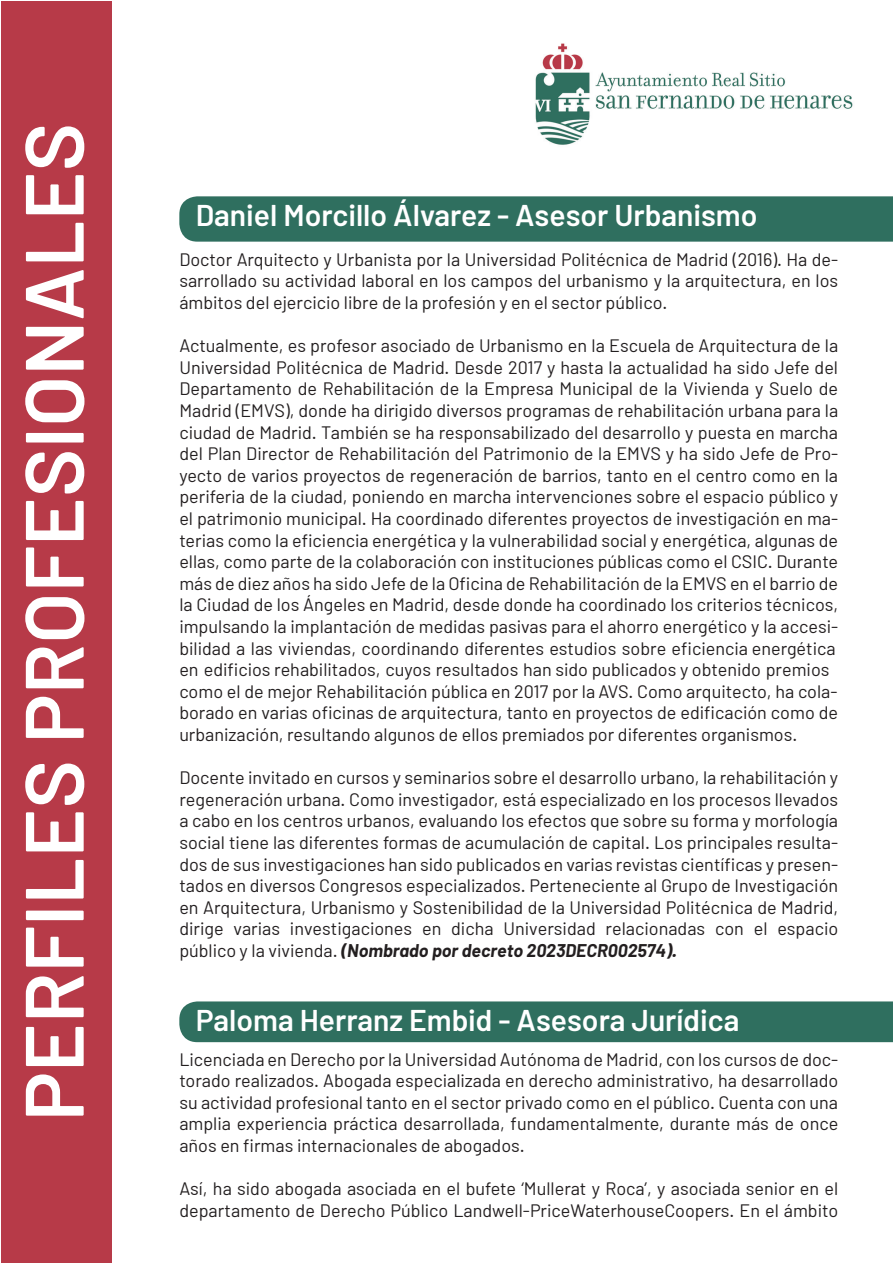
<style>
.page{position:relative;width:893px;height:1263px;background:#fff}
.page>*{position:absolute;margin:0;border:0;box-sizing:border-box;transform-origin:0 0}
.t1{font:600 82.5px "Barlow";color:#fff}
.t2{font:600 30px "Barlow";color:#fff}
.t3{font:18px/21.6px "Barlow";color:#231f20;text-align:justify}
.s1{font-weight:700;font-style:italic}
</style>
<div class="page">
<div style="left:1px;top:1px;width:111px;height:1261px;background:#b73a48"></div>
<img style="left:535px;top:43px;width:318px;height:102px">
<div style="left:179px;top:196px;width:714px;height:46px;background:#2f6f5f"></div>
<div style="left:179px;top:1001px;width:714px;height:41px;background:#2f6f5f"></div>
<p class="t1" style="left:3px;top:1121px;width:1000px;rotate:-90deg">PERFILES PROFESIONALES</p>
<p class="t2" style="left:196px;top:197px;width:563px">Daniel Morcillo Álvarez - Asesor Urbanismo</p>
<p class="t3" style="left:179px;top:248px;width:660px">Doctor Arquitecto y Urbanista por la Universidad Politécnica de Madrid (2016). Ha de&shy;sarrollado su actividad laboral en los campos del urbanismo y la arquitectura, en los ámbitos del ejercicio libre de la profesión y en el sector público.</p>
<p class="t3" style="left:179px;top:334px;width:660px;text-align:left">Actualmente, es profesor asociado de Urbanismo en la Escuela de Arquitectura de la Universidad Politécnica de Madrid. Desde 2017 y hasta la actualidad ha sido Jefe del Departamento de Rehabilitación de la Empresa Municipal de la Vivienda y Suelo de Madrid (EMVS), donde ha dirigido diversos programas de rehabilitación urbana para la ciudad de Madrid. También se ha responsabilizado del desarrollo y puesta en marcha del Plan Director de Rehabilitación del Patrimonio de la EMVS y ha sido Jefe de Pro&shy;yecto de varios proyectos de regeneración de barrios, tanto en el centro como en la periferia de la ciudad, poniendo en marcha intervenciones sobre el espacio público y el patrimonio municipal. Ha coordinado diferentes proyectos de investigación en ma&shy;terias como la eficiencia energética y la vulnerabilidad social y energética, algunas de ellas, como parte de la colaboración con instituciones públicas como el CSIC. Durante más de diez años ha sido Jefe de la Oficina de Rehabilitación de la EMVS en el barrio de la Ciudad de los Ángeles en Madrid, desde donde ha coordinado los criterios técnicos, impulsando la implantación de medidas pasivas para el ahorro energético y la accesi&shy;bilidad a las viviendas, coordinando diferentes estudios sobre eficiencia energética en edificios rehabilitados, cuyos resultados han sido publicados y obtenido premios como el de mejor Rehabilitación pública en 2017 por la AVS. Como arquitecto, ha cola&shy;borado en varias oficinas de arquitectura, tanto en proyectos de edificación como de urbanización, resultando algunos de ellos premiados por diferentes organismos.</p>
<p class="t3" style="left:179px;top:766px;width:660px">Docente invitado en cursos y seminarios sobre el desarrollo urbano, la rehabilitación y regeneración urbana. Como investigador, está especializado en los procesos llevados a cabo en los centros urbanos, evaluando los efectos que sobre su forma y morfología social tiene las diferentes formas de acumulación de capital. Los principales resulta&shy;dos de sus investigaciones han sido publicados en varias revistas científicas y presen&shy;tados en diversos Congresos especializados. Perteneciente al Grupo de Investigación en Arquitectura, Urbanismo y Sostenibilidad de la Universidad Politécnica de Madrid, dirige varias investigaciones en dicha Universidad relacionadas con el espacio público y la vivienda. <span class="s1">(Nombrado por decreto</span> <span class="s1">2023DECR002574</span><span class="s1">)</span><span class="s1">.</span></p>
<p class="t2" style="left:196px;top:1002px;width:545px">Paloma Herranz Embid - Asesora Jurídica</p>
<p class="t3" style="left:179px;top:1048px;width:660px">Licenciada en Derecho por la Universidad Autónoma de Madrid, con los cursos de doc&shy;torado realizados. Abogada especializada en derecho administrativo, ha desarrollado su actividad profesional tanto en el sector privado como en el público. Cuenta con una amplia experiencia práctica desarrollada, fundamentalmente, durante más de once años en firmas internacionales de abogados.</p>
<p class="t3" style="left:179px;top:1177px;width:660px">Así, ha sido abogada asociada en el bufete ‘Mullerat y Roca’, y asociada senior en el departamento de Derecho Público Landwell-PriceWaterhouseCoopers. En el ámbito</p>
</div>
